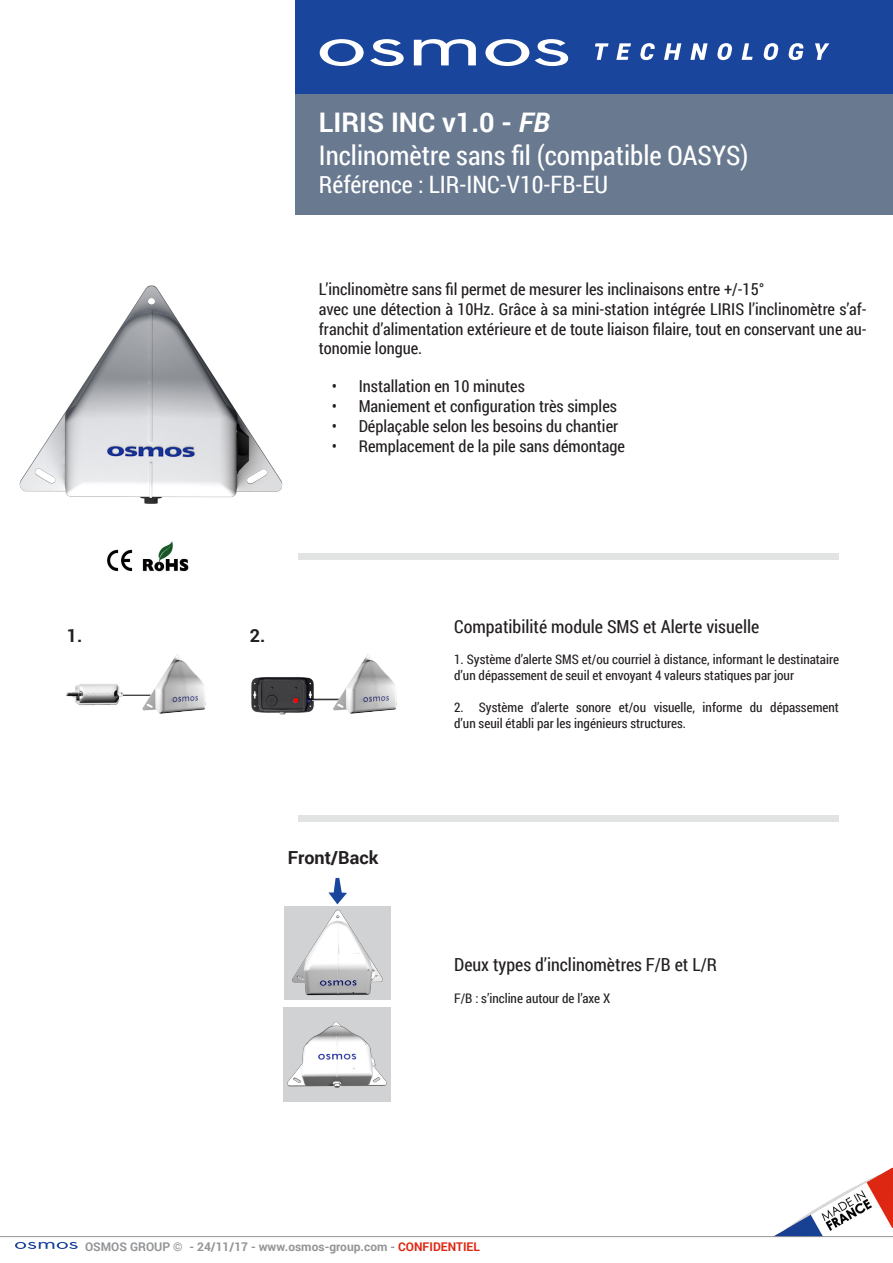
<style>
.page{position:relative;width:893px;height:1263px;background:#fff}
.page>*{position:absolute;margin:0;border:0;box-sizing:border-box;transform-origin:0 0}
.t1{font:27px "Roboto Condensed";color:#fff}
.t2{font:700 27px "Roboto";color:#fff}
.t3{font:24px "Roboto Condensed";color:#fff}
.t4{font:18px "Roboto Condensed";color:#231f20}
.t5{font:700 18px "Roboto";color:#231f20}
.t6{font:16.5px/19.8px "Roboto Condensed";color:#231f20;text-align:justify}
.t7{font:13.2px/15.9px "Roboto Condensed";color:#231f20}
.t8{font:700 12px "Roboto";color:#939598}
.s1{font-style:italic}
.s2{color:#de2712}
</style>
<div class="page">
<img style="left:774px;top:1167px;width:119px;height:69px">
<svg style="left:15px;top:1242px;width:63px;height:7px"></svg>
<hr style="left:0;top:1236px;width:893px;height:1px;background:#939598">
<div style="left:296px;top:94px;width:597px;height:121px;background:#687990"></div>
<div style="left:296px;top:0;width:597px;height:94px;background:#1a459c"></div>
<svg style="left:595px;top:43px;width:158px;height:17px"></svg>
<svg style="left:763px;top:43px;width:67px;height:17px"></svg>
<svg style="left:320px;top:39px;width:249px;height:27px"></svg>
<div style="left:298px;top:554px;width:541px;height:6px;background:#e2e3e3"></div>
<div style="left:298px;top:816px;width:541px;height:6px;background:#e2e3e3"></div>
<img style="left:19px;top:285px;width:264px;height:219px">
<img style="left:285px;top:907px;width:106px;height:93px">
<img style="left:284px;top:1007px;width:107px;height:94px">
<svg style="left:328px;top:878px;width:19px;height:26px"></svg>
<hr style="left:107px;top:695px;width:48px;height:1px;background:#000001">
<img style="left:66px;top:684px;width:56px;height:22px">
<img style="left:134px;top:654px;width:72px;height:60px">
<img style="left:251px;top:677px;width:78px;height:38px">
<hr style="left:308px;top:699px;width:35px;height:1px;background:#000001">
<img style="left:329px;top:654px;width:68px;height:60px">
<img style="left:107px;top:541px;width:82px;height:31px">
<p class="t2" style="left:319px;top:104px;width:232px">LIRIS INC v1.0 - <span class="s1">FB</span></p>
<p class="t1" style="left:319px;top:136px;width:431px">Inclinomètre sans fil (compatible OASYS)</p>
<p class="t3" style="left:319px;top:168px;width:291px">Référence : LIR-INC-V10-FB-EU</p>
<p class="t5" style="left:67px;top:623px;width:17px">1.</p>
<p class="t6" style="left:319px;top:279px;width:447px">L’inclinomètre sans fil permet de mesurer les inclinaisons entre +/-15°</p>
<p class="t6" style="left:319px;top:298px;width:549px">avec une détection à 10Hz. Grâce à sa mini-station intégrée LIRIS l’inclinomètre s’af&shy;franchit d’alimentation extérieure et de toute liaison filaire, tout en conservant une au&shy;tonomie longue.</p>
<p class="t6" style="left:332px;top:376px;width:195px">• Installation en 10 minutes</p>
<p class="t6" style="left:332px;top:396px;width:287px">• Maniement et configuration très simples</p>
<p class="t6" style="left:332px;top:415px;width:288px">• Déplaçable selon les besoins du chantier</p>
<p class="t6" style="left:332px;top:435px;width:295px">• Remplacement de la pile sans démontage</p>
<p class="t5" style="left:250px;top:623px;width:17px">2.</p>
<p class="t5" style="left:288px;top:845px;width:92px">Front/Back</p>
<p class="t4" style="left:454px;top:614px;width:307px">Compatibilité module SMS et Alerte visuelle</p>
<p class="t7" style="left:454px;top:651px;width:386px">1. Système d’alerte SMS et/ou courriel à distance, informant le destinataire d’un dépassement de seuil et envoyant 4 valeurs statiques par jour</p>
<p class="t7" style="left:454px;top:699px;width:386px">2. Système d’alerte sonore et/ou visuelle, informe du dépassement d’un seuil établi par les ingénieurs structures.</p>
<p class="t4" style="left:454px;top:952px;width:264px">Deux types d’inclinomètres F/B et L/R</p>
<p class="t7" style="left:454px;top:990px;width:158px">F/B : s’incline autour de l’axe X</p>
<p class="t8" style="left:85px;top:1238px;width:396px">OSMOS GROUP © - 24/11/17 - www.osmos-group.com - <span class="s2">CONFIDENTIEL</span></p>
</div>
